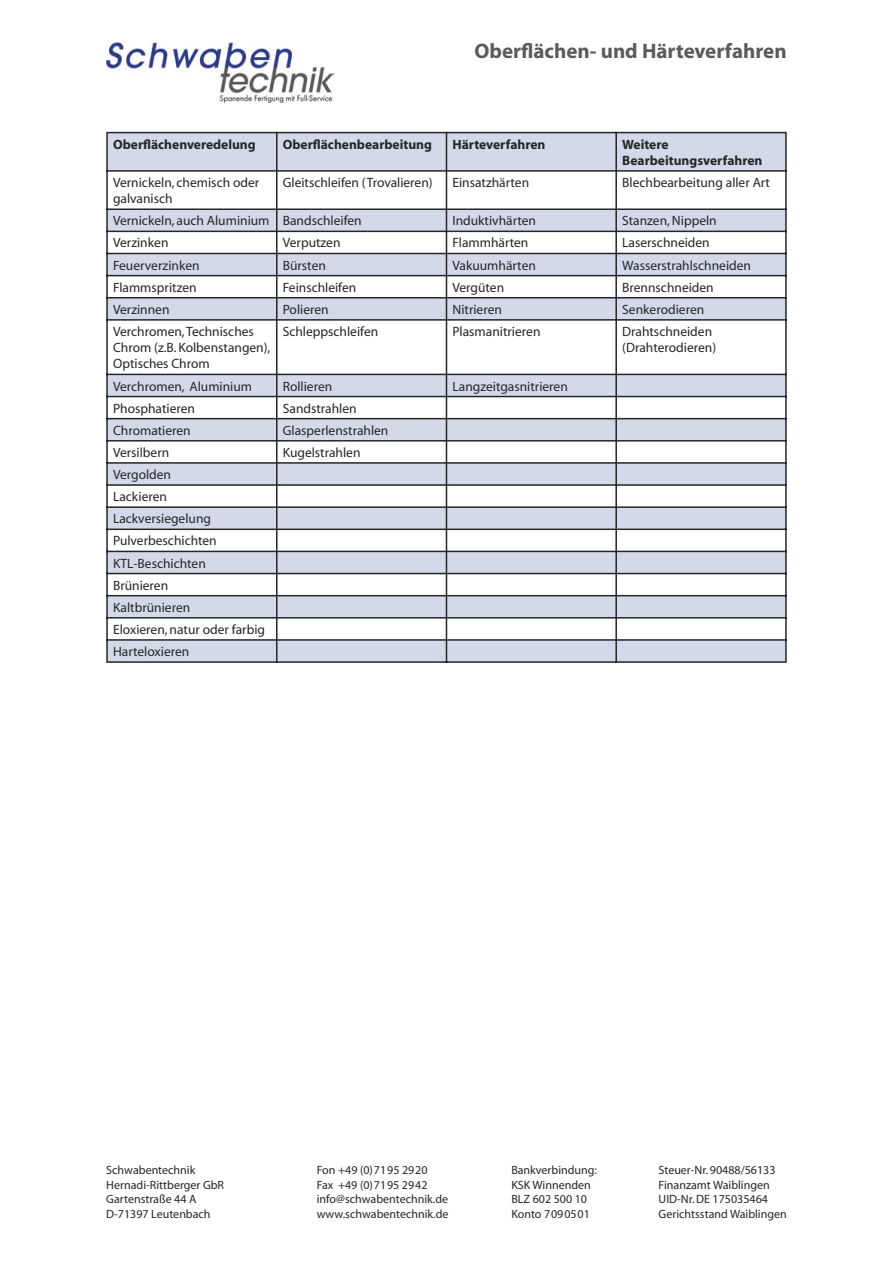
<style>
.page{position:relative;width:893px;height:1263px;background:#fff}
.page>*{position:absolute;margin:0;border:0;box-sizing:border-box;transform-origin:0 0}
.t1{font:700 21px "Myriad";color:#5b5b5f}
.t2{font:13.5px/16.2px "Myriad";color:#262628}
.t3{font:700 13.5px "Myriad";color:#262628}
.t4{font:12px "Myriad";color:#262628}
</style>
<div class="page">
<img style="left:106px;top:43px;width:227px;height:60px">
<svg style="left:106px;top:131px;width:681px;height:532px"></svg>
<p class="t1" style="left:474px;top:40px;width:314px">Oberflächen- und Härteverfahren</p>
<p class="t3" style="left:113px;top:137px;width:144px">Oberflächenveredelung</p>
<p class="t3" style="left:283px;top:137px;width:151px">Oberflächenbearbeitung</p>
<p class="t3" style="left:452px;top:137px;width:94px">Härteverfahren</p>
<p class="t3" style="left:622px;top:137px;width:48px">Weitere</p>
<p class="t3" style="left:622px;top:153px;width:142px">Bearbeitungsverfahren</p>
<p class="t2" style="left:113px;top:175px;width:148px">Vernickeln, chemisch oder</p>
<p class="t2" style="left:113px;top:191px;width:61px">galvanisch</p>
<p class="t2" style="left:283px;top:175px;width:151px">Gleitschleifen (Trovalieren)</p>
<p class="t2" style="left:452px;top:175px;width:78px">Einsatzhärten</p>
<p class="t2" style="left:622px;top:175px;width:149px">Blechbearbeitung aller Art</p>
<p class="t2" style="left:113px;top:213px;width:158px">Vernickeln, auch Aluminium</p>
<p class="t2" style="left:283px;top:213px;width:80px">Bandschleifen</p>
<p class="t2" style="left:452px;top:213px;width:85px">Induktivhärten</p>
<p class="t2" style="left:622px;top:213px;width:96px">Stanzen, Nippeln</p>
<p class="t2" style="left:113px;top:235px;width:57px">Verzinken</p>
<p class="t2" style="left:283px;top:235px;width:59px">Verputzen</p>
<p class="t2" style="left:452px;top:235px;width:77px">Flammhärten</p>
<p class="t2" style="left:622px;top:235px;width:89px">Laserschneiden</p>
<p class="t2" style="left:113px;top:258px;width:88px">Feuerverzinken</p>
<p class="t2" style="left:283px;top:258px;width:45px">Bürsten</p>
<p class="t2" style="left:452px;top:258px;width:85px">Vakuumhärten</p>
<p class="t2" style="left:622px;top:258px;width:130px">Wasserstrahlschneiden</p>
<p class="t2" style="left:113px;top:280px;width:85px">Flammspritzen</p>
<p class="t2" style="left:283px;top:280px;width:75px">Feinschleifen</p>
<p class="t2" style="left:452px;top:280px;width:53px">Vergüten</p>
<p class="t2" style="left:622px;top:280px;width:93px">Brennschneiden</p>
<p class="t2" style="left:113px;top:302px;width:58px">Verzinnen</p>
<p class="t2" style="left:283px;top:302px;width:47px">Polieren</p>
<p class="t2" style="left:452px;top:302px;width:51px">Nitrieren</p>
<p class="t2" style="left:622px;top:302px;width:84px">Senkerodieren</p>
<p class="t2" style="left:113px;top:324px;width:159px">Verchromen, Technisches<br>Chrom (z.B. Kolbenstangen),<br>Optisches Chrom</p>
<p class="t2" style="left:283px;top:324px;width:97px">Schleppschleifen</p>
<p class="t2" style="left:452px;top:324px;width:89px">Plasmanitrieren</p>
<p class="t2" style="left:622px;top:324px;width:91px">Drahtschneiden</p>
<p class="t2" style="left:622px;top:340px;width:96px">(Drahterodieren)</p>
<p class="t2" style="left:113px;top:378px;width:141px">Verchromen, Aluminium</p>
<p class="t2" style="left:283px;top:378px;width:51px">Rollieren</p>
<p class="t2" style="left:452px;top:378px;width:117px">Langzeitgasnitrieren</p>
<p class="t2" style="left:113px;top:401px;width:83px">Phosphatieren</p>
<p class="t2" style="left:283px;top:401px;width:75px">Sandstrahlen</p>
<p class="t2" style="left:113px;top:423px;width:79px">Chromatieren</p>
<p class="t2" style="left:283px;top:423px;width:107px">Glasperlenstrahlen</p>
<p class="t2" style="left:113px;top:445px;width:58px">Versilbern</p>
<p class="t2" style="left:283px;top:445px;width:79px">Kugelstrahlen</p>
<p class="t2" style="left:113px;top:467px;width:60px">Vergolden</p>
<p class="t2" style="left:113px;top:489px;width:55px">Lackieren</p>
<p class="t2" style="left:113px;top:511px;width:99px">Lackversiegelung</p>
<p class="t2" style="left:113px;top:533px;width:105px">Pulverbeschichten</p>
<p class="t2" style="left:113px;top:555px;width:94px">KTL-Beschichten</p>
<p class="t2" style="left:113px;top:578px;width:57px">Brünieren</p>
<p class="t2" style="left:113px;top:600px;width:79px">Kaltbrünieren</p>
<p class="t2" style="left:113px;top:622px;width:153px">Eloxieren, natur oder farbig</p>
<p class="t2" style="left:113px;top:644px;width:78px">Harteloxieren</p>
<p class="t4" style="left:106px;top:1164px;width:91px">Schwabentechnik</p>
<p class="t4" style="left:106px;top:1179px;width:119px">Hernadi-Rittberger GbR</p>
<p class="t4" style="left:106px;top:1193px;width:92px">Gartenstraße 44 A</p>
<p class="t4" style="left:106px;top:1207px;width:106px">D-71397 Leutenbach</p>
<p class="t4" style="left:317px;top:1164px;width:112px">Fon +49 (0)7195 2920</p>
<p class="t4" style="left:317px;top:1179px;width:112px">Fax +49 (0)7195 2942</p>
<p class="t4" style="left:317px;top:1193px;width:133px">info@schwabentechnik.de</p>
<p class="t4" style="left:317px;top:1207px;width:133px">www.schwabentechnik.de</p>
<p class="t4" style="left:511px;top:1164px;width:87px">Bankverbindung:</p>
<p class="t4" style="left:511px;top:1179px;width:81px">KSK Winnenden</p>
<p class="t4" style="left:511px;top:1193px;width:77px">BLZ 602 500 10</p>
<p class="t4" style="left:511px;top:1207px;width:80px">Konto 7090501</p>
<p class="t4" style="left:659px;top:1164px;width:119px">Steuer-Nr. 90488/56133</p>
<p class="t4" style="left:659px;top:1179px;width:113px">Finanzamt Waiblingen</p>
<p class="t4" style="left:659px;top:1193px;width:111px">UID-Nr. DE 175035464</p>
<p class="t4" style="left:659px;top:1207px;width:130px">Gerichtsstand Waiblingen</p>
</div>
